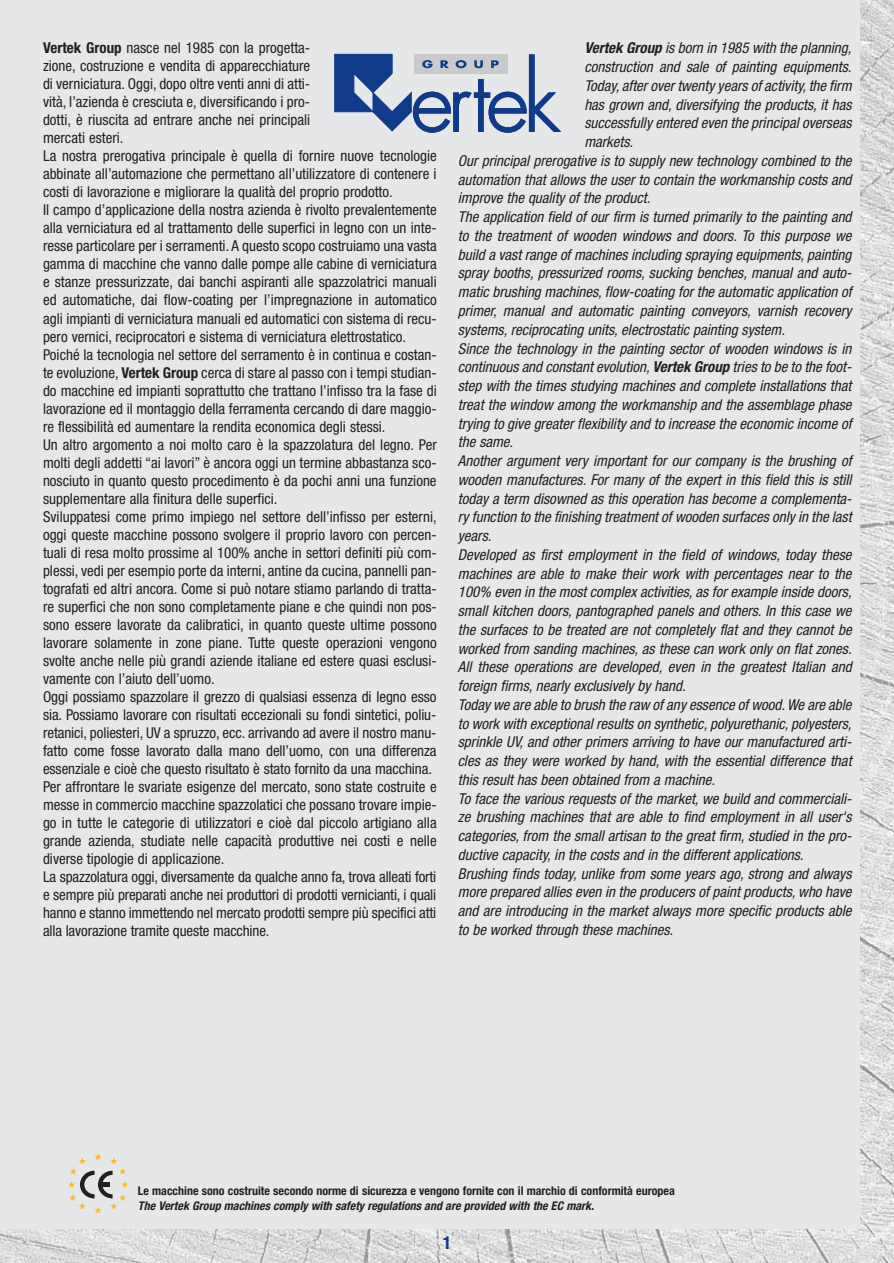
<style>
.page{position:relative;width:894px;height:1263px;background:#fff}
.page>*{position:absolute;margin:0;border:0;box-sizing:border-box;transform-origin:0 0}
.t1{font:700 condensed 18px "Helvetica Neue";color:#103b8a}
.t2{font:condensed 15px/18px "Helvetica Neue";color:#231f20}
.t3{font:italic condensed 15px "Helvetica Neue";color:#231f20}
.t4{font:700 condensed 12px/14.4px "Helvetica Neue";color:#231f20}
.s1{font-weight:700}
.s2{font-style:italic}
</style>
<div class="page">
<div style="left:0;top:0;width:893px;height:1263px;background:#e6e7e9"></div>
<p class="t2" style="left:43px;top:40px;width:395px"><span class="s1">Vertek Group</span> nasce nel 1985 con la progetta-<br>zione, costruzione e vendita di apparecchiature<br>di verniciatura. Oggi, dopo oltre venti anni di atti-<br>vità, l’azienda è cresciuta e, diversificando i pro-<br>dotti, è riuscita ad entrare anche nei principali<br>mercati esteri.<br>La nostra prerogativa principale è quella di fornire nuove tecnologie abbinate all’automazione che permettano all’utilizzatore di contenere i costi di lavorazione e migliorare la qualità del proprio prodotto.<br>Il campo d’applicazione della nostra azienda è rivolto prevalentemente alla verniciatura ed al trattamento delle superfici in legno con un inte&shy;resse particolare per i serramenti. A questo scopo costruiamo una vasta gamma di macchine che vanno dalle pompe alle cabine di verniciatura e stanze pressurizzate, dai banchi aspiranti alle spazzolatrici manuali ed automatiche, dai flow-coating per l’impregnazione in automatico agli impianti di verniciatura manuali ed automatici con sistema di recu&shy;pero vernici, reciprocatori e sistema di verniciatura elettrostatico.<br>Poiché la tecnologia nel settore del serramento è in continua e costan&shy;te evoluzione, <span class="s1">Vertek Group</span> cerca di stare al passo con i tempi studian&shy;do macchine ed impianti soprattutto che trattano l’infisso tra la fase di lavorazione ed il montaggio della ferramenta cercando di dare maggio&shy;re flessibilità ed aumentare la rendita economica degli stessi.<br>Un altro argomento a noi molto caro è la spazzolatura del legno. Per molti degli addetti “ai lavori” è ancora oggi un termine abbastanza sco&shy;nosciuto in quanto questo procedimento è da pochi anni una funzione supplementare alla finitura delle superfici.<br>Sviluppatesi come primo impiego nel settore dell’infisso per esterni, oggi queste macchine possono svolgere il proprio lavoro con percen&shy;tuali di resa molto prossime al 100% anche in settori definiti più com&shy;plessi, vedi per esempio porte da interni, antine da cucina, pannelli pan&shy;tografati ed altri ancora. Come si può notare stiamo parlando di tratta&shy;re superfici che non sono completamente piane e che quindi non pos&shy;sono essere lavorate da calibratici, in quanto queste ultime possono lavorare solamente in zone piane. Tutte queste operazioni vengono svolte anche nelle più grandi aziende italiane ed estere quasi esclusi&shy;vamente con l’aiuto dell’uomo.<br>Oggi possiamo spazzolare il grezzo di qualsiasi essenza di legno esso sia. Possiamo lavorare con risultati eccezionali su fondi sintetici, poliu&shy;retanici, poliesteri, UV a spruzzo, ecc. arrivando ad avere il nostro manu&shy;fatto come fosse lavorato dalla mano dell’uomo, con una differenza essenziale e cioè che questo risultato è stato fornito da una macchina.<br>Per affrontare le svariate esigenze del mercato, sono state costruite e messe in commercio macchine spazzolatici che possano trovare impie&shy;go in tutte le categorie di utilizzatori e cioè dal piccolo artigiano alla grande azienda, studiate nelle capacità produttive nei costi e nelle diverse tipologie di applicazione.<br>La spazzolatura oggi, diversamente da qualche anno fa, trova alleati forti e sempre più preparati anche nei produttori di prodotti vernicianti, i quali hanno e stanno immettendo nel mercato prodotti sempre più specifici atti alla lavorazione tramite queste macchine.</p>
<p class="t3" style="left:584px;top:43px;width:268px"><span class="s1">Vertek Group</span> is born in 1985 with the planning,</p>
<p class="t3" style="left:584px;top:61px;width:268px">construction and sale of painting equipments.</p>
<p class="t3" style="left:584px;top:80px;width:269px">Today, after over twenty years of activity, the firm</p>
<p class="t3" style="left:584px;top:99px;width:268px">has grown and, diversifying the products, it has</p>
<p class="t3" style="left:584px;top:118px;width:268px">successfully entered even the principal overseas</p>
<p class="t3" style="left:584px;top:136px;width:50px">markets.</p>
<p class="t3" style="left:458px;top:155px;width:395px">Our principal prerogative is to supply new technology combined to the</p>
<p class="t3" style="left:458px;top:174px;width:395px">automation that allows the user to contain the workmanship costs and</p>
<p class="t3" style="left:458px;top:193px;width:194px">improve the quality of the product.</p>
<p class="t3" style="left:458px;top:211px;width:395px">The application field of our firm is turned primarily to the painting and</p>
<p class="t3" style="left:458px;top:230px;width:395px">to the treatment of wooden windows and doors. To this purpose we</p>
<p class="t3" style="left:458px;top:249px;width:395px">build a vast range of machines including spraying equipments, painting</p>
<p class="t3" style="left:458px;top:268px;width:395px">spray booths, pressurized rooms, sucking benches, manual and auto-</p>
<p class="t3" style="left:458px;top:286px;width:395px">matic brushing machines, flow-coating for the automatic application of</p>
<p class="t3" style="left:458px;top:305px;width:395px">primer, manual and automatic painting conveyors, varnish recovery</p>
<p class="t3" style="left:458px;top:324px;width:328px">systems, reciprocating units, electrostatic painting system.</p>
<p class="t3" style="left:458px;top:343px;width:395px">Since the technology in the painting sector of wooden windows is in</p>
<p class="t3" style="left:458px;top:361px;width:395px">continuous and constant evolution, <span class="s1">Vertek Group</span> tries to be to the foot-</p>
<p class="t3" style="left:458px;top:380px;width:395px">step with the times studying machines and complete installations that</p>
<p class="t3" style="left:458px;top:399px;width:395px">treat the window among the workmanship and the assemblage phase</p>
<p class="t3" style="left:458px;top:418px;width:395px">trying to give greater flexibility and to increase the economic income of</p>
<p class="t3" style="left:458px;top:436px;width:57px">the same.</p>
<p class="t3" style="left:458px;top:455px;width:395px">Another argument very important for our company is the brushing of</p>
<p class="t3" style="left:458px;top:474px;width:395px">wooden manufactures. For many of the expert in this field this is still</p>
<p class="t3" style="left:458px;top:493px;width:395px">today a term disowned as this operation has become a complementa-</p>
<p class="t3" style="left:458px;top:511px;width:395px">ry function to the finishing treatment of wooden surfaces only in the last</p>
<p class="t3" style="left:458px;top:530px;width:35px">years.</p>
<p class="t3" style="left:458px;top:549px;width:395px">Developed as first employment in the field of windows, today these</p>
<p class="t3" style="left:458px;top:568px;width:395px">machines are able to make their work with percentages near to the</p>
<p class="t3" style="left:458px;top:586px;width:395px">100% even in the most complex activities, as for example inside doors,</p>
<p class="t3" style="left:458px;top:605px;width:395px">small kitchen doors, pantographed panels and others. In this case we</p>
<p class="t3" style="left:458px;top:624px;width:395px">the surfaces to be treated are not completely flat and they cannot be</p>
<p class="t3" style="left:458px;top:643px;width:395px">worked from sanding machines, as these can work only on flat zones.</p>
<p class="t3" style="left:458px;top:661px;width:395px">All these operations are developed, even in the greatest Italian and</p>
<p class="t3" style="left:458px;top:680px;width:229px">foreign firms, nearly exclusively by hand.</p>
<p class="t3" style="left:458px;top:699px;width:395px">Today we are able to brush the raw of any essence of wood. We are able</p>
<p class="t3" style="left:458px;top:718px;width:395px">to work with exceptional results on synthetic, polyurethanic, polyesters,</p>
<p class="t3" style="left:458px;top:736px;width:395px">sprinkle UV, and other primers arriving to have our manufactured arti-</p>
<p class="t3" style="left:458px;top:755px;width:395px">cles as they were worked by hand, with the essential difference that</p>
<p class="t3" style="left:458px;top:774px;width:258px">this result has been obtained from a machine.</p>
<p class="t3" style="left:458px;top:793px;width:395px">To face the various requests of the market, we build and commerciali-</p>
<p class="t3" style="left:458px;top:811px;width:395px">ze brushing machines that are able to find employment in all user's</p>
<p class="t3" style="left:458px;top:830px;width:395px">categories, from the small artisan to the great firm, studied in the pro-</p>
<p class="t3" style="left:458px;top:849px;width:347px">ductive capacity, in the costs and in the different applications.</p>
<p class="t3" style="left:458px;top:868px;width:395px">Brushing finds today, unlike from some years ago, strong and always</p>
<p class="t3" style="left:458px;top:886px;width:395px">more prepared allies even in the producers of paint products, who have</p>
<p class="t3" style="left:458px;top:905px;width:395px">and are introducing in the market always more specific products able</p>
<p class="t3" style="left:458px;top:924px;width:217px">to be worked through these machines.</p>
<p class="t4" style="left:138px;top:1185px;width:538px">Le macchine sono costruite secondo norme di sicurezza e vengono fornite con il marchio di conformità europea<br><span class="s2">The Vertek Group machines comply with safety regulations and are provided with the EC mark.</span></p>
<p class="t1" style="left:443px;top:1236px;width:10px">1</p>
</div>
